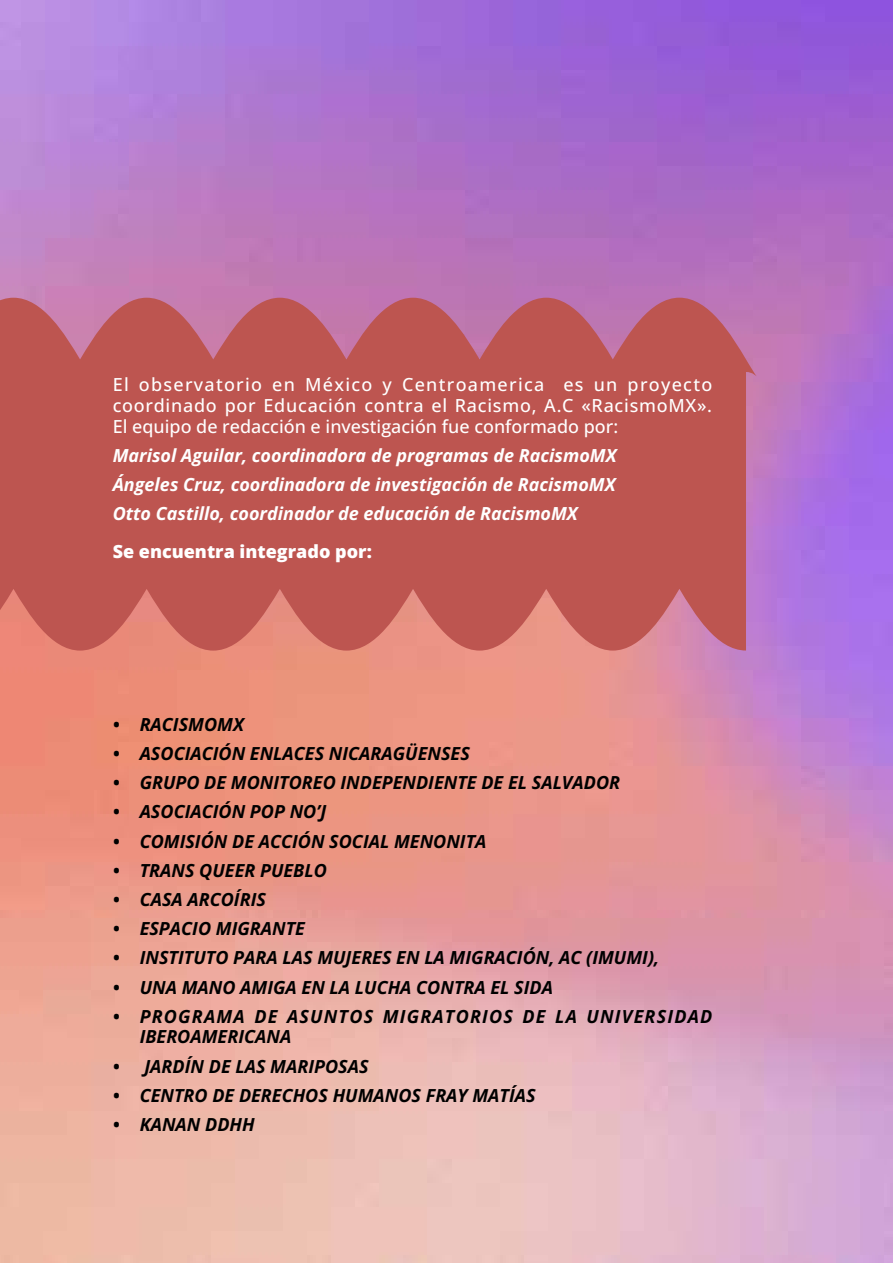
<style>
.page{position:relative;width:893px;height:1263px;background:#fff}
.page>*{position:absolute;margin:0;border:0;box-sizing:border-box;transform-origin:0 0}
.t1{font:italic 700 18px "Open Sans";color:#000}
.t2{font:500 18px/20.7px "Open Sans";color:#fff;text-align:justify}
.t3{font:italic 700 18px/29.2px "Open Sans";color:#fff;text-align:justify}
.t4{font:italic 700 18px/20.7px "Open Sans";letter-spacing:.065em;color:#000}
.t5{font:800 18px "Open Sans";color:#fff}
</style>
<div class="page">
<img style="left:129px;top:0;width:764px;height:918px">
<svg style="left:0;top:298px;width:757px;height:353px;background:#bf5b5a"></svg>
<p class="t2" style="left:113px;top:374px;width:601px">El observatorio en México y Centroamerica es un proyecto coordinado por Educación contra el Racismo, A.C «RacismoMX».<br>El equipo de redacción e investigación fue conformado por:</p>
<p class="t3" style="left:113px;top:440px;width:505px">Marisol Aguilar, coordinadora de programas de RacismoMX Ángeles Cruz, coordinadora de investigación de RacismoMX Otto Castillo, coordinador de educación de RacismoMX</p>
<p class="t5" style="left:113px;top:539px;width:261px">Se encuentra integrado por:</p>
<p class="t1" style="left:113px;top:712px;width:133px">• RACISMOMX</p>
<p class="t1" style="left:113px;top:741px;width:359px">• ASOCIACIÓN ENLACES NICARAGÜENSES</p>
<p class="t1" style="left:113px;top:770px;width:509px">• GRUPO DE MONITOREO INDEPENDIENTE DE EL SALVADOR</p>
<p class="t1" style="left:113px;top:799px;width:215px">• ASOCIACIÓN POP NO’J</p>
<p class="t1" style="left:113px;top:828px;width:375px">• COMISIÓN DE ACCIÓN SOCIAL MENONITA</p>
<p class="t1" style="left:113px;top:858px;width:216px">• TRANS QUEER PUEBLO</p>
<p class="t1" style="left:113px;top:887px;width:155px">• CASA ARCOÍRIS</p>
<p class="t1" style="left:113px;top:916px;width:194px">• ESPACIO MIGRANTE</p>
<p class="t1" style="left:113px;top:945px;width:548px">• INSTITUTO PARA LAS MUJERES EN LA MIGRACIÓN, AC (IMUMI),</p>
<p class="t1" style="left:113px;top:974px;width:442px">• UNA MANO AMIGA EN LA LUCHA CONTRA EL SIDA</p>
<p class="t4" style="left:140px;top:1005px;width:574px;text-indent:-27px">• PROGRAMA DE ASUNTOS MIGRATORIOS DE LA UNIVERSIDAD<br>IBEROAMERICANA</p>
<p class="t1" style="left:113px;top:1053px;width:257px">• JARDÍN DE LAS MARIPOSAS</p>
<p class="t1" style="left:113px;top:1083px;width:425px">• CENTRO DE DERECHOS HUMANOS FRAY MATÍAS</p>
<p class="t1" style="left:113px;top:1112px;width:144px">• KANAN DDHH</p>
</div>
